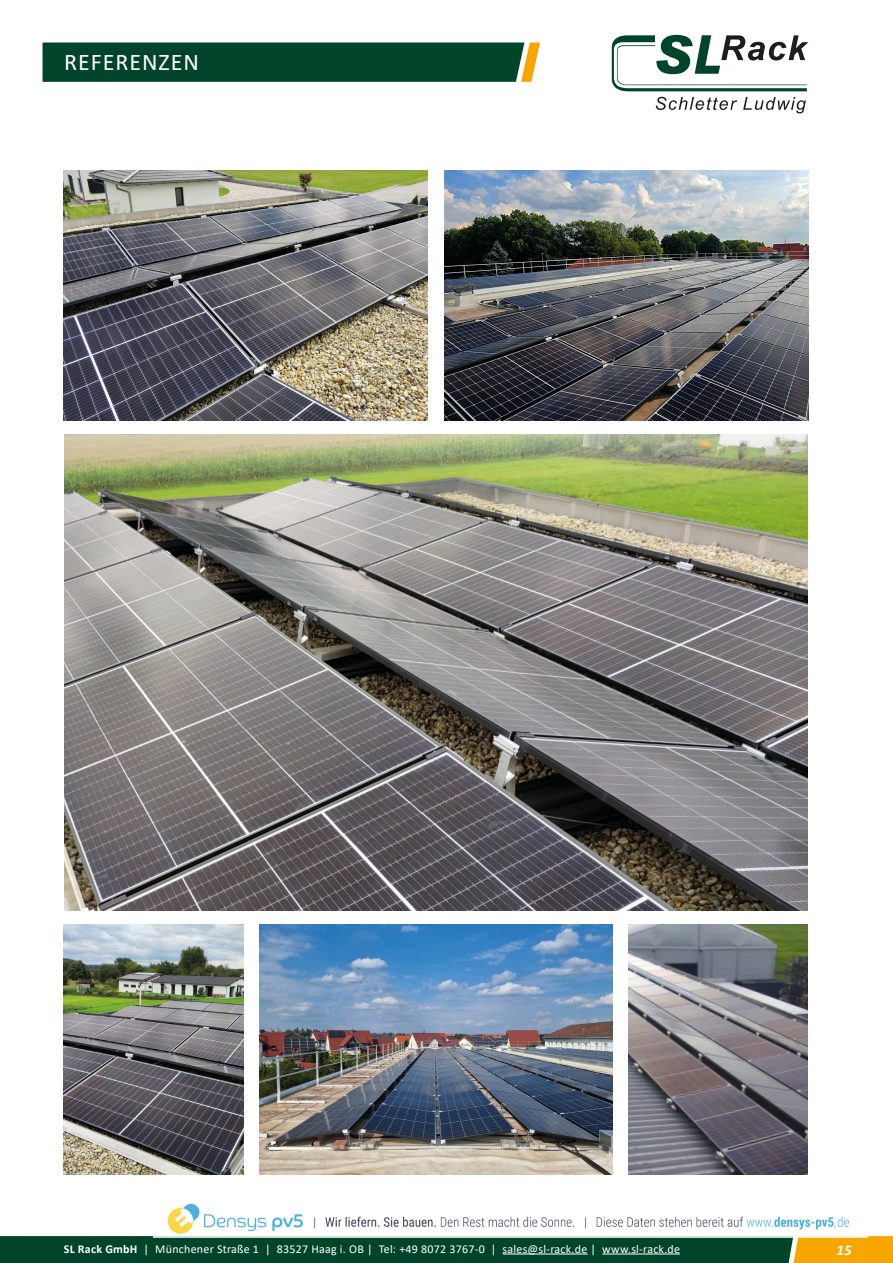
<style>
.page{position:relative;width:893px;height:1263px;background:#fff}
.page>*{position:absolute;margin:0;border:0;box-sizing:border-box;transform-origin:0 0}
.t1{font:24px "Calibri";letter-spacing:.04em;color:#fff}
.t2{font:italic 700 15px "Calibri";color:#fff}
.t3{font:12px "Calibri";letter-spacing:.02em;color:#fff}
.s1{font-weight:700}
</style>
<div class="page">
<svg style="left:0;top:1236px;width:893px;height:27px;background:#23552b"></svg>
<hr style="left:503px;top:1253px;width:85px;height:1px;background:#fff">
<hr style="left:602px;top:1253px;width:78px;height:1px;background:#fff">
<div style="left:43px;top:43px;width:497px;height:39px;background:#004529"></div>
<svg style="left:656px;top:97px;width:81px;height:13px"></svg>
<svg style="left:743px;top:97px;width:63px;height:16px"></svg>
<svg style="left:612px;top:35px;width:196px;height:56px"></svg>
<img style="left:64px;top:170px;width:364px;height:250px">
<img style="left:628px;top:924px;width:180px;height:250px">
<img style="left:64px;top:435px;width:744px;height:475px">
<img style="left:444px;top:170px;width:364px;height:250px">
<img style="left:260px;top:924px;width:352px;height:250px">
<img style="left:64px;top:924px;width:179px;height:250px">
<img style="left:153px;top:1203px;width:714px;height:34px">
<h1 class="t1" style="left:64px;top:45px;width:136px">REFERENZEN</h1>
<p class="t3" style="left:64px;top:1240px;width:618px"><span class="s1">SL Rack GmbH</span> | Münchener Straße 1 | 83527 Haag i. OB | Tel: +49 8072 3767-0 | sales@sl-rack.de | www.sl-rack.de</p>
<p class="t2" style="left:836px;top:1239px;width:17px">15</p>
</div>
